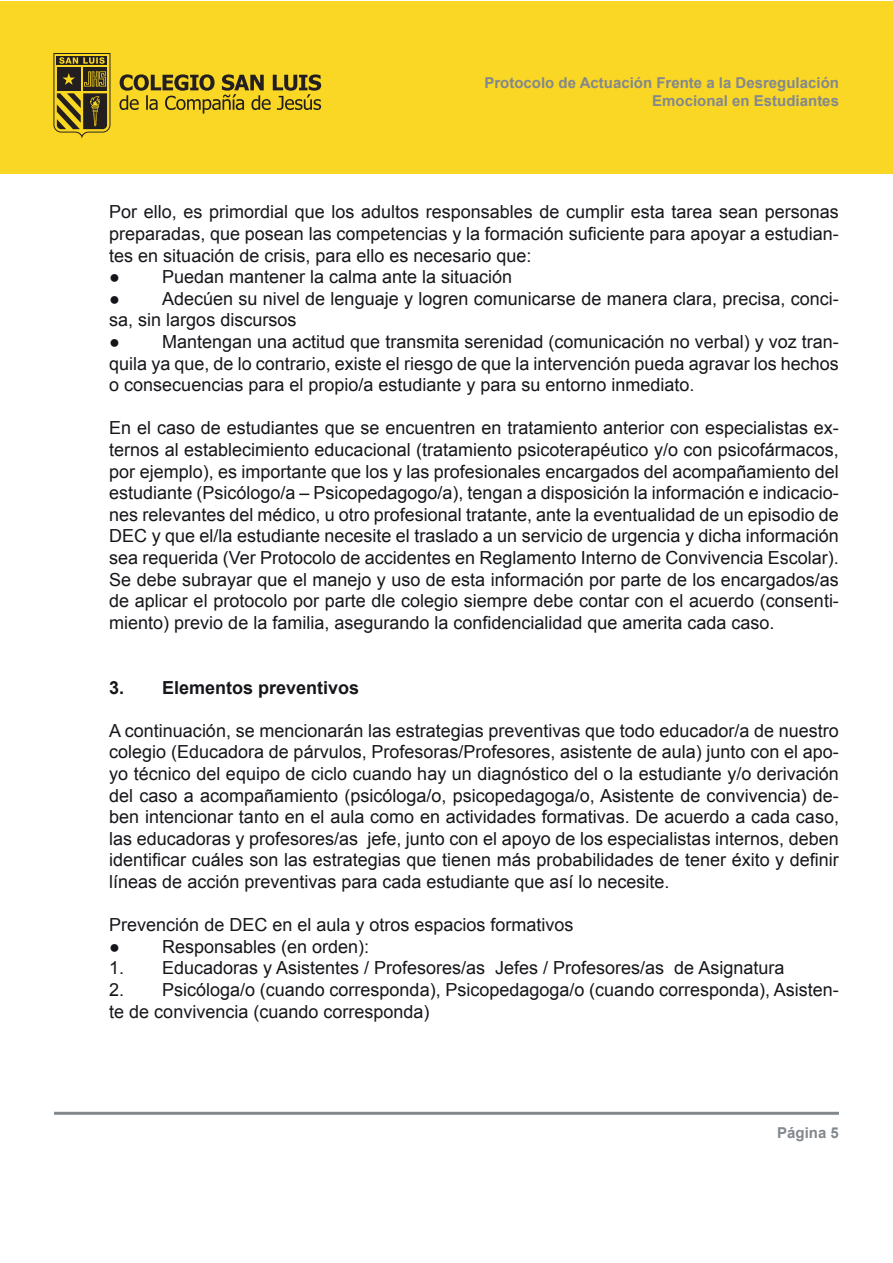
<style>
.page{position:relative;width:893px;height:1263px;background:#fff}
.page>*{position:absolute;margin:0;border:0;box-sizing:border-box;transform-origin:0 0}
.t1{font:18px/21.6px "Arial";color:#17151a;text-align:justify}
.t2{font:700 18px "Arial";color:#17151a}
.t3{font:700 15px/18px "Arial";color:#83888d;text-align:right}
</style>
<div class="page">
<div style="left:0;top:1px;width:892px;height:173px;background:#fad725"></div>
<svg style="left:53px;top:53px;width:57px;height:86px"></svg>
<svg style="left:119px;top:74px;width:202px;height:40px"></svg>
<hr style="left:54px;top:1112px;width:785px;height:3px;background:#83888d">
<p class="t3" style="left:484px;top:74px;width:356px">Protocolo de Actuación Frente a la Desregulación<br>Emocional en Estudiantes</p>
<p class="t1" style="left:109px;top:201px;width:731px">Por ello, es primordial que los adultos responsables de cumplir esta tarea sean personas preparadas, que posean las competencias y la formación suficiente para apoyar a estudian&shy;tes en situación de crisis, para ello es necesario que:</p>
<p class="t1" style="left:109px;top:266px;width:404px">● Puedan mantener la calma ante la situación</p>
<p class="t1" style="left:109px;top:288px;width:731px">● Adecúen su nivel de lenguaje y logren comunicarse de manera clara, precisa, conci&shy;sa, sin largos discursos</p>
<p class="t1" style="left:109px;top:331px;width:731px">● Mantengan una actitud que transmita serenidad (comunicación no verbal) y voz tran&shy;quila ya que, de lo contrario, existe el riesgo de que la intervención pueda agravar los hechos o consecuencias para el propio/a estudiante y para su entorno inmediato.</p>
<p class="t1" style="left:109px;top:417px;width:731px">En el caso de estudiantes que se encuentren en tratamiento anterior con especialistas ex&shy;ternos al establecimiento educacional (tratamiento psicoterapéutico y/o con psicofármacos, por ejemplo), es importante que los y las profesionales encargados del acompañamiento del estudiante (Psicólogo/a – Psicopedagogo/a), tengan a disposición la información e indicacio&shy;nes relevantes del médico, u otro profesional tratante, ante la eventualidad de un episodio de DEC y que el/la estudiante necesite el traslado a un servicio de urgencia y dicha información sea requerida (Ver Protocolo de accidentes en Reglamento Interno de Convivencia Escolar).<br>Se debe subrayar que el manejo y uso de esta información por parte de los encargados/as de aplicar el protocolo por parte dle colegio siempre debe contar con el acuerdo (consenti&shy;miento) previo de la familia, asegurando la confidencialidad que amerita cada caso.</p>
<p class="t2" style="left:109px;top:675px;width:251px">3. Elementos preventivos</p>
<p class="t1" style="left:109px;top:720px;width:731px">A continuación, se mencionarán las estrategias preventivas que todo educador/a de nuestro colegio (Educadora de párvulos, Profesoras/Profesores, asistente de aula) junto con el apo&shy;yo técnico del equipo de ciclo cuando hay un diagnóstico del o la estudiante y/o derivación del caso a acompañamiento (psicóloga/o, psicopedagoga/o, Asistente de convivencia) de&shy;ben intencionar tanto en el aula como en actividades formativas. De acuerdo a cada caso, las educadoras y profesores/as jefe, junto con el apoyo de los especialistas internos, deben identificar cuáles son las estrategias que tienen más probabilidades de tener éxito y definir líneas de acción preventivas para cada estudiante que así lo necesite.</p>
<p class="t1" style="left:109px;top:914px;width:466px">Prevención de DEC en el aula y otros espacios formativos</p>
<p class="t1" style="left:109px;top:936px;width:261px">● Responsables (en orden):</p>
<p class="t1" style="left:109px;top:957px;width:677px">1. Educadoras y Asistentes / Profesores/as Jefes / Profesores/as de Asignatura</p>
<p class="t1" style="left:109px;top:979px;width:731px">2. Psicóloga/o (cuando corresponda), Psicopedagoga/o (cuando corresponda), Asisten&shy;te de convivencia (cuando corresponda)</p>
<p class="t3" style="left:777px;top:1124px;width:63px">Página 5</p>
</div>
